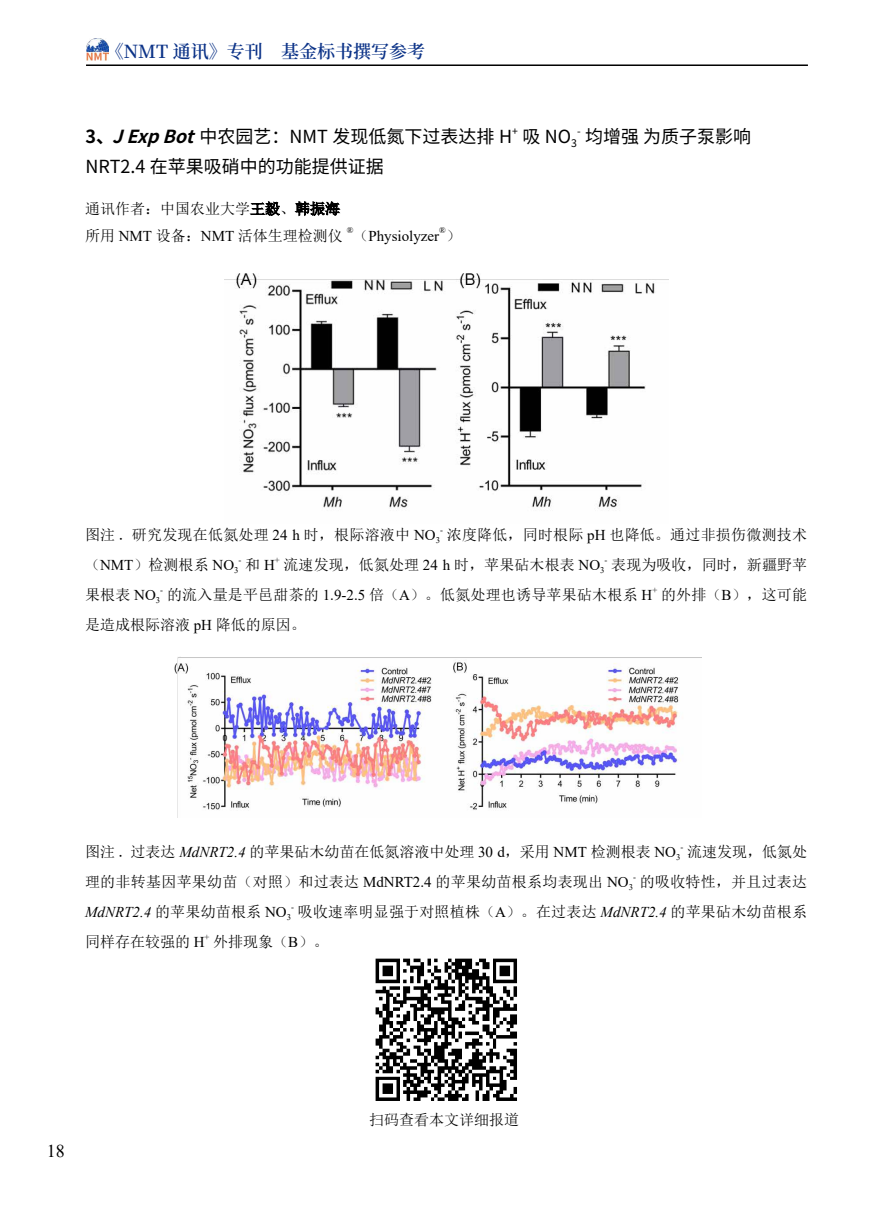
<style>
.page{position:relative;width:893px;height:1212px;background:#fff}
.page>*{position:absolute;margin:0;border:0;box-sizing:border-box;transform-origin:0 0}
.t1{font:18px "Noto Sans Hans";color:#000}
.t2{font:600 18px "Source Han Serif CN";color:#0c3388}
.t3{font:18px "Times New Roman";color:#000}
.t4{font:15px/27px "Sim Sun";letter-spacing:.015em;color:#000}
.t5{font:15px "Times New Roman";color:#000}
.t6{font:10.5px "Noto Sans Hans";color:#000}
.t7{font:8.7px "Times New Roman";color:#000}
.s1{font-weight:700}
.s2{font-weight:700;font-style:italic}
.s3{font-family:"Times New Roman"}
.s4{font-family:"Sim Sun"}
.s5{font-family:"Times New Roman";font-style:italic}
</style>
<div class="page">
<hr style="left:86px;top:64px;width:722px;height:2px;background:#000">
<img style="left:86px;top:38px;width:22px;height:22px">
<img style="left:375px;top:958px;width:142px;height:143px">
<img style="left:224px;top:273px;width:445px;height:236px">
<img style="left:174px;top:657px;width:528px;height:160px">
<svg style="left:250px;top:201px;width:30px;height:15px"></svg>
<svg style="left:295px;top:201px;width:45px;height:15px"></svg>
<p class="t2" style="left:106px;top:41px;width:321px">《NMT 通讯》专刊 基金标书撰写参考</p>
<p class="t1" style="left:86px;top:127px;width:428px"><span class="s1">3、</span><span class="s2">JExpBot</span>中农园艺：NMT 发现低氮下过表达排 H</p>
<p class="t6" style="left:512px;top:125px;width:7px">+</p>
<p class="t1" style="left:522px;top:127px;width:56px">吸 NO<sub>3</sub></p>
<p class="t6" style="left:577px;top:125px;width:5px">-</p>
<p class="t1" style="left:585px;top:127px;width:168px">均增强 为质子泵影响</p>
<p class="t1" style="left:86px;top:157px;width:300px">NRT2.4 在苹果吸硝中的功能提供证据</p>
<p class="t4" style="left:85px;top:195px;width:259px">通讯作者：中国农业大学王毅、韩振海所用 <span class="s3">NMT</span> 设备：<span class="s3">NMT</span> 活体生理检测仪</p>
<p class="t7" style="left:347px;top:224px;width:8px">®</p>
<p class="t5" style="left:353px;top:225px;width:109px"><span class="s4">（</span>Physiolyzer <span class="s4">）</span></p>
<p class="t7" style="left:439px;top:224px;width:8px">®</p>
<p class="t4" style="left:85px;top:521px;width:724px">图注 . 研究发现在低氮处理 <span class="s3">24 h</span> 时，根际溶液中 <span class="s3">NO</span><sub>3</sub> 浓度降低，同时根际 <span class="s3">pH</span> 也降低。通过非损伤微测技术</p>
<p class="t7" style="left:440px;top:524px;width:4px">-</p>
<p class="t7" style="left:239px;top:554px;width:4px">-</p>
<p class="t7" style="left:275px;top:554px;width:6px">+</p>
<p class="t4" style="left:284px;top:551px;width:525px">流速发现，低氮处理 <span class="s3">24 h</span> 时，苹果砧木根表 <span class="s3">NO</span><sub>3</sub> 表现为吸收，同时，新疆野苹</p>
<p class="t4" style="left:85px;top:551px;width:191px">（<span class="s3">NMT</span>）检测根系 <span class="s3">NO</span><sub>3</sub> 和 <span class="s3">H</span></p>
<p class="t7" style="left:605px;top:554px;width:4px">-</p>
<p class="t4" style="left:85px;top:581px;width:569px">果根表 <span class="s3">NO</span><sub>3</sub> 的流入量是平邑甜茶的 <span class="s3">1.9-2.5</span> 倍（<span class="s3">A</span>）。低氮处理也诱导苹果砧木根系 <span class="s3">H</span></p>
<p class="t7" style="left:160px;top:584px;width:4px">-</p>
<p class="t7" style="left:652px;top:584px;width:6px">+</p>
<p class="t4" style="left:661px;top:581px;width:148px">的外排（<span class="s3">B</span>），这可能</p>
<p class="t4" style="left:85px;top:611px;width:222px">是造成根际溶液 <span class="s3">pH</span> 降低的原因。</p>
<p class="t4" style="left:85px;top:838px;width:724px">图注 . 过表达 <span class="s5">MdNRT2.4</span> 的苹果砧木幼苗在低氮溶液中处理 <span class="s3">30 d</span>，采用 <span class="s3">NMT</span> 检测根表 <span class="s3">NO</span><sub>3</sub> 流速发现，低氮处</p>
<p class="t7" style="left:680px;top:841px;width:4px">-</p>
<p class="t4" style="left:85px;top:868px;width:724px">理的非转基因苹果幼苗（对照）和过表达 <span class="s3">MdNRT2.4</span> 的苹果幼苗根系均表现出 <span class="s3">NO</span><sub>3</sub> 的吸收特性，并且过表达</p>
<p class="t7" style="left:633px;top:871px;width:4px">-</p>
<p class="t4" style="left:85px;top:898px;width:724px"><span class="s5">MdNRT2.4</span> 的苹果幼苗根系 <span class="s3">NO</span><sub>3</sub> 吸收速率明显强于对照植株（<span class="s3">A</span>）。在过表达 <span class="s5">MdNRT2.4</span> 的苹果砧木幼苗根系</p>
<p class="t7" style="left:291px;top:901px;width:4px">-</p>
<p class="t4" style="left:85px;top:928px;width:121px">同样存在较强的 <span class="s3">H</span></p>
<p class="t7" style="left:205px;top:931px;width:6px">+</p>
<p class="t4" style="left:213px;top:928px;width:117px">外排现象（<span class="s3">B</span>）。</p>
<p class="t3" style="left:47px;top:1138px;width:19px">18</p>
<p class="t4" style="left:369px;top:1106px;width:151px">扫码查看本文详细报道</p>
</div>
